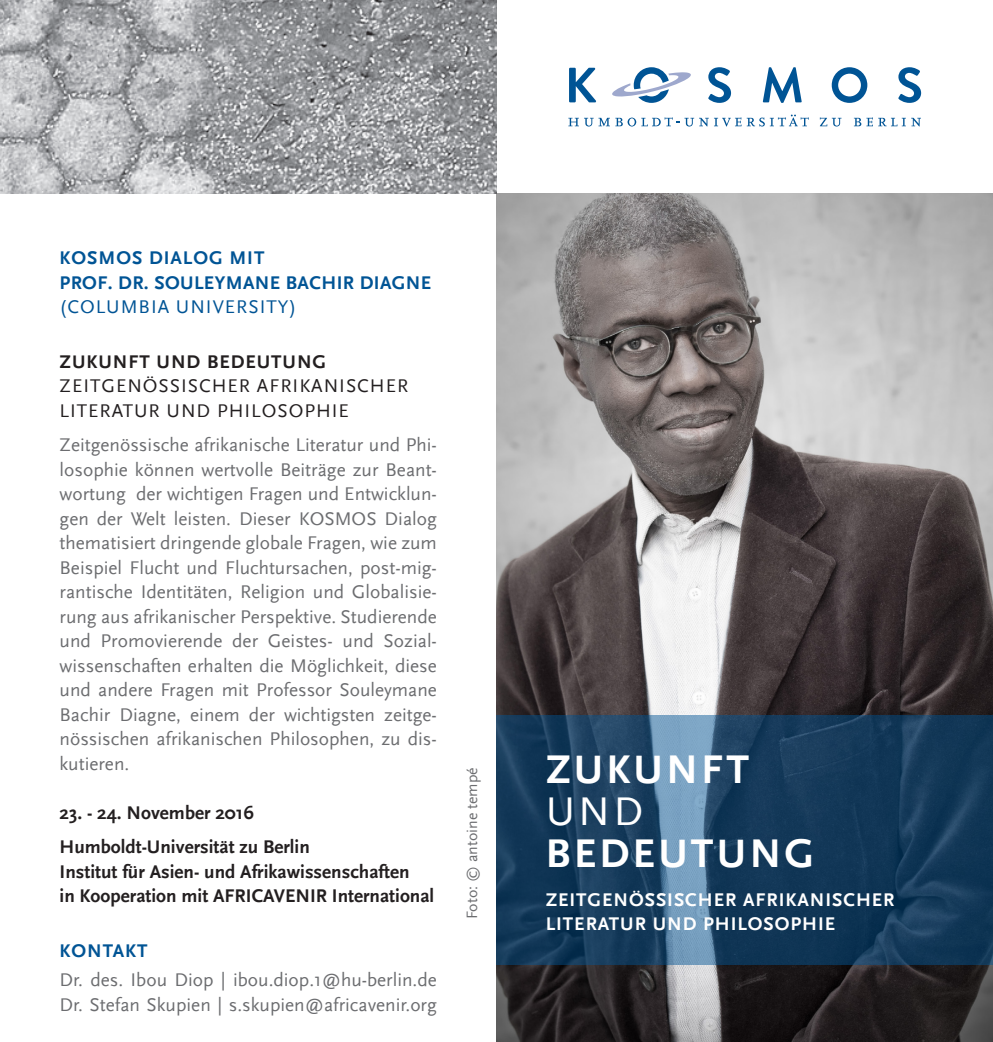
<style>
.page{position:relative;width:993px;height:1042px;background:#fff}
.page>*{position:absolute;margin:0;border:0;box-sizing:border-box;transform-origin:0 0}
.t1{font:700 42px/42px "HU Scala Sans";letter-spacing:.075em;color:#fff}
.Absatzformat_1{font:19.25px/24.5px "HU Scala Sans";color:#6c6d70;text-align:justify}
.Absatzformat_1-2{font:700 19.25px/24.5px "HU Scala Sans";color:#231f20}
.Absatzformat_1-3{font:19.25px/24.5px "HU Scala Sans";letter-spacing:.05em;color:#231f20}
.Absatzformat_1-4{font:700 19.25px/24.5px "HU Scala Sans";letter-spacing:.02em;color:#005495}
.t2{font:700 19.25px "HU Scala Sans";letter-spacing:.05em;color:#fff}
.Absatzformat_1-5{font:700 19.25px "HU Scala Sans";letter-spacing:.05em;color:#005495}
.t3{font:15.75px "HU Scala Sans";color:#6c6d70}
.s1{font-weight:400}
.s2{font-weight:700}
</style>
<div class="page">
<img style="left:496px;top:193px;width:496px;height:849px">
<svg style="left:496px;top:716px;width:496px;height:249px;background:#1e4463"></svg>
<img style="left:0;top:0;width:496px;height:193px">
<svg style="left:569px;top:68px;width:27px;height:34px"></svg>
<svg style="left:708px;top:67px;width:22px;height:36px"></svg>
<svg style="left:762px;top:67px;width:39px;height:36px"></svg>
<svg style="left:831px;top:67px;width:36px;height:36px"></svg>
<svg style="left:898px;top:67px;width:22px;height:36px"></svg>
<svg style="left:612px;top:67px;width:78px;height:36px"></svg>
<svg style="left:568px;top:118px;width:41px;height:8px"></svg>
<svg style="left:615px;top:115px;width:193px;height:11px"></svg>
<svg style="left:819px;top:117px;width:22px;height:9px"></svg>
<svg style="left:853px;top:117px;width:67px;height:9px"></svg>
<p class="Absatzformat_1-4" style="left:60px;top:246px;width:373px">KOSMOS DIALOG MIT<br>PROF. DR. SOULEYMANE BACHIR DIAGNE <span class="s1">(COLUMBIA UNIVERSITY)</span></p>
<p class="Absatzformat_1-3" style="left:60px;top:349px;width:350px"><span class="s2">ZUKUNFT UND BEDEUTUNG<br></span>ZEITGENÖSSISCHER AFRIKANISCHER<br>LITERATUR UND PHILOSOPHIE</p>
<p class="Absatzformat_1" style="left:60px;top:433px;width:379px">Zeitgenössische afrikanische Literatur und Phi&shy;losophie können wertvolle Beiträge zur Beant&shy;wortung der wichtigen Fragen und Entwicklun&shy;gen der Welt leisten. Dieser KOSMOS Dialog thematisiert dringende globale Fragen, wie zum Beispiel Flucht und Fluchtursachen, post-mig&shy;rantische Identitäten, Religion und Globalisie&shy;rung aus afrikanischer Perspektive. Studierende und Promovierende der Geistes- und Sozial&shy;wissenschaften erhalten die Möglichkeit, diese und andere Fragen mit Professor Souleymane Bachir Diagne, einem der wichtigsten zeitge&shy;nössischen afrikanischen Philosophen, zu dis&shy;kutieren.</p>
<p class="Absatzformat_1-2" style="left:60px;top:801px;width:196px">23. - 24. November 2016</p>
<p class="Absatzformat_1-2" style="left:60px;top:835px;width:252px">Humboldt-Universität zu Berlin</p>
<p class="Absatzformat_1-2" style="left:60px;top:860px;width:376px">Institut für Asien- und Afrikawissenschaften<br>in Kooperation mit AFRICAVENIR International</p>
<p class="Absatzformat_1-5" style="left:60px;top:939px;width:89px">KONTAKT</p>
<p class="Absatzformat_1" style="left:60px;top:968px;width:378px">Dr. des. Ibou Diop | ibou.diop.1@hu-berlin.de<br>Dr. Stefan Skupien | s.skupien@africavenir.org</p>
<p class="t3" style="left:463px;top:919px;width:153px;rotate:-90deg">Foto: © antoine tempé</p>
<p class="t1" style="left:545px;top:748px;width:270px">ZUKUNFT<br><span class="s1">UND<br></span>BEDEUTUNG</p>
<p class="t2" style="left:545px;top:889px;width:350px">ZEITGENÖSSISCHER AFRIKANISCHER</p>
<p class="t2" style="left:545px;top:913px;width:291px">LITERATUR UND PHILOSOPHIE</p>
</div>
